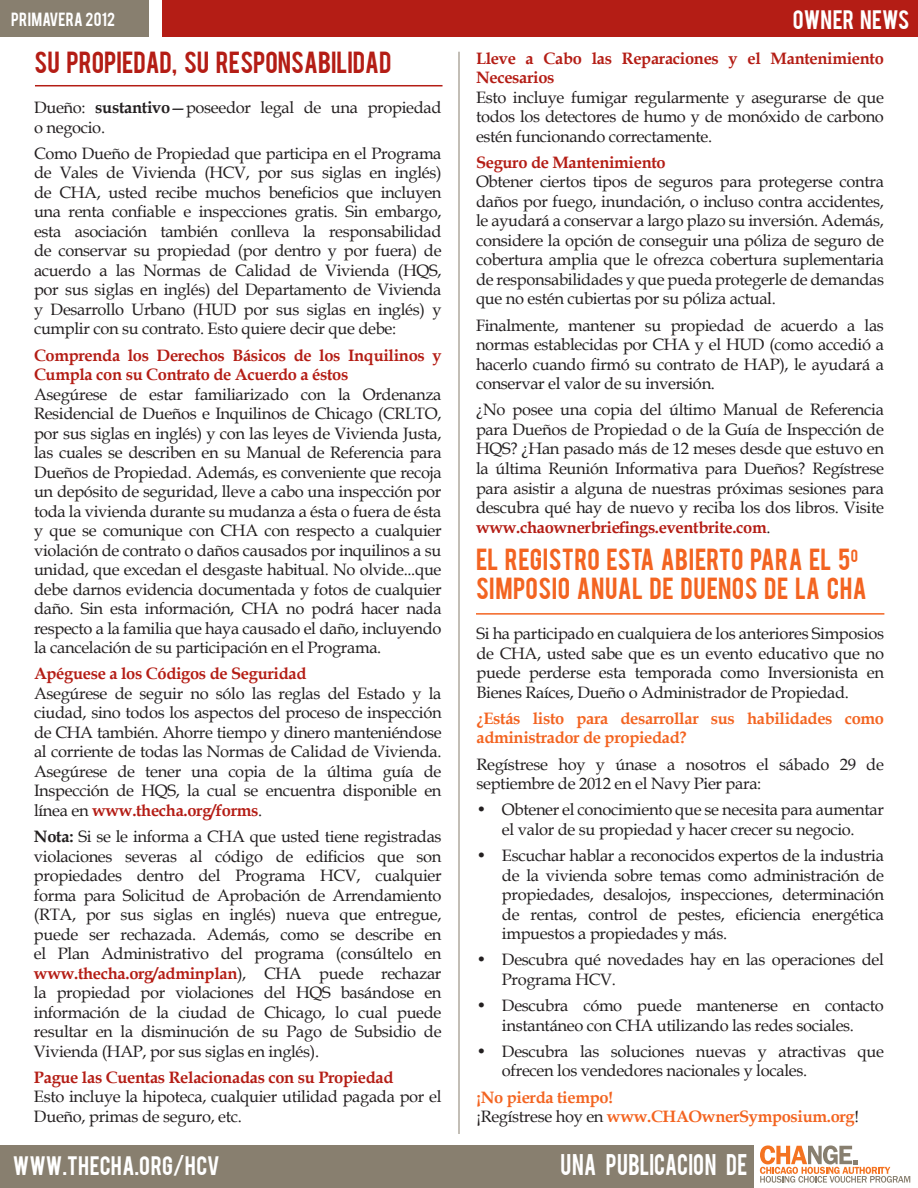
<style>
.page{position:relative;width:918px;height:1188px;background:#fff}
.page>*{position:absolute;margin:0;border:0;box-sizing:border-box;transform-origin:0 0}
.t1{font:24px/28.8px "Bebas";letter-spacing:.02em;color:#f36421}
.t2{font:24px "Bebas";color:#b41d15}
.t3{font:23.55px "Bebas";letter-spacing:.015em;color:#fff;scale:.89 1}
.t4{font:21px "Bebas";letter-spacing:.01em;color:#fff}
.t5{font:16.5px/19.5px "Book Antiqua";letter-spacing:-.02em;color:#231f20;text-align:justify}
.t6{font:700 16.5px/19.5px "Book Antiqua";letter-spacing:-.02em;color:#b41d15}
.t7{font:700 16.5px/19.5px "Book Antiqua";letter-spacing:-.02em;color:#f36421}
.t8{font:15px "Bebas";letter-spacing:.02em;color:#fff}
.s1{font-weight:700}
.s2{font-weight:700;color:#b41d15}
.s3{font-weight:400;color:#231f20}
</style>
<div class="page">
<div style="left:0;top:0;width:148px;height:37px;background:#887f6f"></div>
<div style="left:162px;top:0;width:756px;height:37px;background:#b41d15"></div>
<hr style="left:459px;top:52px;width:1px;height:1082px;background:#887f6f">
<svg style="left:760px;top:1145px;width:150px;height:38px"></svg>
<div style="left:0;top:1145px;width:753px;height:43px;background:#887f6f"></div>
<hr style="left:35px;top:85px;width:408px;height:1px;background:#b41d15">
<hr style="left:476px;top:613px;width:408px;height:2px;background:#f36421">
<p class="t8" style="left:11px;top:8px;width:105px">PRIMAVERA 2012</p>
<p class="t4" style="left:793px;top:4px;width:118px">OWNER NEWS</p>
<h1 class="t2" style="left:35px;top:45px;width:358px">SU PROPIEDAD, SU RESPONSABILIDAD</h1>
<p class="t5" style="left:34px;top:97px;width:409px">Dueño: <span class="s1">sustantivo</span>—poseedor legal de una propiedad o negocio.</p>
<p class="t5" style="left:34px;top:143px;width:409px">Como Dueño de Propiedad que participa en el Programa de Vales de Vivienda (HCV, por sus siglas en inglés) de CHA, usted recibe muchos beneficios que incluyen una renta confiable e inspecciones gratis. Sin embargo, esta asociación también conlleva la responsabilidad de conservar su propiedad (por dentro y por fuera) de acuerdo a las Normas de Calidad de Vivienda (HQS, por sus siglas en inglés) del Departamento de Vivienda y Desarrollo Urbano (HUD por sus siglas en inglés) y cumplir con su contrato. Esto quiere decir que debe:</p>
<p class="t6" style="left:34px;top:345px;width:409px">Comprenda los Derechos Básicos de los Inquilinos y<br>Cumpla con su Contrato de Acuerdo a éstos</p>
<p class="t5" style="left:34px;top:384px;width:409px">Asegúrese de estar familiarizado con la Ordenanza Residencial de Dueños e Inquilinos de Chicago (CRLTO, por sus siglas en inglés) y con las leyes de Vivienda Justa, las cuales se describen en su Manual de Referencia para Dueños de Propiedad. Además, es conveniente que recoja un depósito de seguridad, lleve a cabo una inspección por toda la vivienda durante su mudanza a ésta o fuera de ésta y que se comunique con CHA con respecto a cualquier violación de contrato o daños causados por inquilinos a su unidad, que excedan el desgaste habitual. No olvide...que debe darnos evidencia documentada y fotos de cualquier daño. Sin esta información, CHA no podrá hacer nada respecto a la familia que haya causado el daño, incluyendo la cancelación de su participación en el Programa.</p>
<p class="t6" style="left:34px;top:664px;width:274px">Apéguese a los Códigos de Seguridad</p>
<p class="t5" style="left:34px;top:683px;width:409px">Asegúrese de seguir no sólo las reglas del Estado y la ciudad, sino todos los aspectos del proceso de inspección de CHA también. Ahorre tiempo y dinero manteniéndose al corriente de todas las Normas de Calidad de Vivienda.<br>Asegúrese de tener una copia de la última guía de Inspección de HQS, la cual se encuentra disponible en línea en <span class="s2">www.thecha.org/forms</span>.</p>
<p class="t5" style="left:34px;top:826px;width:409px"><span class="s1">Nota:</span> Si se le informa a CHA que usted tiene registradas violaciones severas al código de edificios que son propiedades dentro del Programa HCV, cualquier forma para Solicitud de Aprobación de Arrendamiento (RTA, por sus siglas en inglés) nueva que entregue, puede ser rechazada. Además, como se describe en el Plan Administrativo del programa (consúltelo en <span class="s2">www.thecha.org/adminplan</span>), CHA puede rechazar la propiedad por violaciones del HQS basándose en información de la ciudad de Chicago, lo cual puede resultar en la disminución de su Pago de Subsidio de Vivienda (HAP, por sus siglas en inglés).</p>
<p class="t6" style="left:34px;top:1068px;width:361px">Pague las Cuentas Relacionadas con su Propiedad</p>
<p class="t5" style="left:34px;top:1087px;width:409px">Esto incluye la hipoteca, cualquier utilidad pagada por el<br>Dueño, primas de seguro, etc.</p>
<p class="t6" style="left:476px;top:48px;width:409px">Lleve a Cabo las Reparaciones y el Mantenimiento<br>Necesarios</p>
<p class="t5" style="left:476px;top:87px;width:409px">Esto incluye fumigar regularmente y asegurarse de que todos los detectores de humo y de monóxido de carbono estén funcionando correctamente.</p>
<p class="t6" style="left:476px;top:153px;width:191px">Seguro de Mantenimiento</p>
<p class="t5" style="left:476px;top:172px;width:410px">Obtener ciertos tipos de seguros para protegerse contra daños por fuego, inundación, o incluso contra accidentes, le ayudará a conservar a largo plazo su inversión. Además, considere la opción de conseguir una póliza de seguro de cobertura amplia que le ofrezca cobertura suplementaria de responsabilidades y que pueda protegerle de demandas que no estén cubiertas por su póliza actual.</p>
<p class="t5" style="left:476px;top:315px;width:410px">Finalmente, mantener su propiedad de acuerdo a las normas establecidas por CHA y el HUD (como accedió a hacerlo cuando firmó su contrato de HAP), le ayudará a conservar el valor de su inversión.</p>
<p class="t5" style="left:476px;top:400px;width:409px">¿No posee una copia del último Manual de Referencia para Dueños de Propiedad o de la Guía de Inspección de HQS? ¿Han pasado más de 12 meses desde que estuvo en la última Reunión Informativa para Dueños? Regístrese para asistir a alguna de nuestras próximas sesiones para descubra qué hay de nuevo y reciba los dos libros. Visite <span class="s2">www.chaownerbriefings.eventbrite.com</span>.</p>
<h1 class="t1" style="left:476px;top:544px;width:392px">EL REGISTRO ESTA ABIERTO PARA EL 5<sup>O<br></sup>SIMPOSIO ANUAL DE DUENOS DE LA CHA</h1>
<p class="t5" style="left:476px;top:623px;width:409px">Si ha participado en cualquiera de los anteriores Simposios de CHA, usted sabe que es un evento educativo que no puede perderse esta temporada como Inversionista en Bienes Raíces, Dueño o Administrador de Propiedad.</p>
<p class="t7" style="left:476px;top:708px;width:409px">¿Estás listo para desarrollar sus habilidades como administrador de propiedad?</p>
<p class="t5" style="left:476px;top:754px;width:409px">Regístrese hoy y únase a nosotros el sábado 29 de septiembre de 2012 en el Navy Pier para:</p>
<p class="t5" style="left:476px;top:800px;width:409px;text-align:center">• Obtener el conocimiento que se necesita para aumentar el valor de su propiedad y hacer crecer su negocio.</p>
<p class="t5" style="left:502px;top:845px;width:384px;text-indent:-26px">• Escuchar hablar a reconocidos expertos de la industria de la vivienda sobre temas como administración de propiedades, desalojos, inspecciones, determinación de rentas, control de pestes, eficiencia energética impuestos a propiedades y más.</p>
<p class="t5" style="left:502px;top:950px;width:384px;text-indent:-26px">• Descubra qué novedades hay en las operaciones del<br>Programa HCV.</p>
<p class="t5" style="left:476px;top:995px;width:409px;text-align:center">• Descubra cómo puede mantenerse en contacto instantáneo con CHA utilizando las redes sociales.</p>
<p class="t5" style="left:502px;top:1041px;width:384px;text-indent:-26px">• Descubra las soluciones nuevas y atractivas que ofrecen los vendedores nacionales y locales.</p>
<p class="t7" style="left:476px;top:1087px;width:384px">¡No pierda tiempo!<br><span class="s3">¡Regístrese hoy en</span> www.CHAOwnerSymposium.org<span class="s3">!</span></p>
<p class="t4" style="left:13px;top:1150px;width:208px">WWW.THECHA.ORG/HCV</p>
<h2 class="t3" style="left:561px;top:1147px;width:211px">UNA PUBLICACION DE</h2>
</div>
